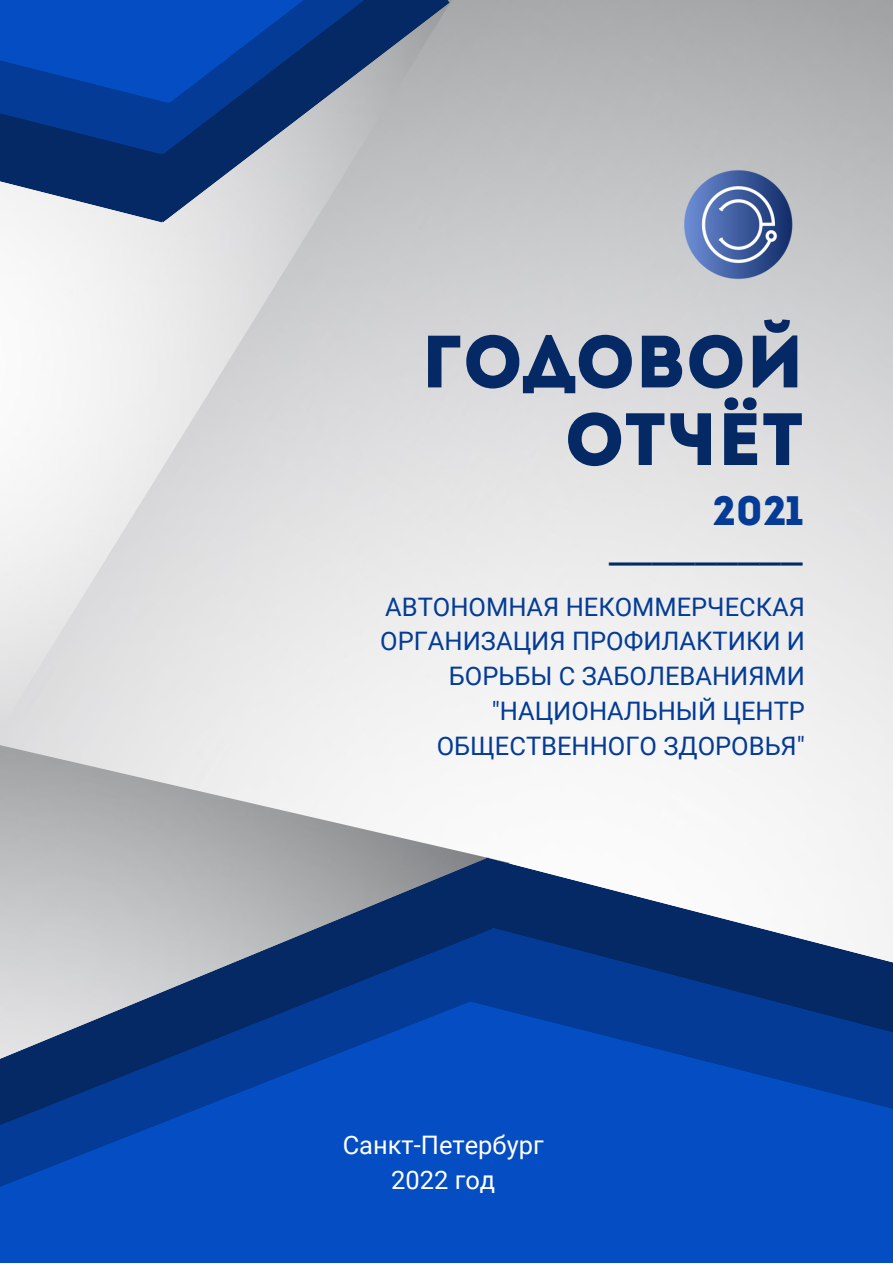
<style>
.page{position:relative;width:893px;height:1264px;background:#fff}
.page>*{position:absolute;margin:0;border:0;box-sizing:border-box;transform-origin:0 0}
.t1{font:73.8px/77.6px "Intro";color:#052964;text-align:right}
.t2{font:48px "Open Sans";color:#052964}
.t3{font:41.1px "Intro";color:#033b96}
.t4{font:25.5px/34.8px "Roboto";color:#033b96;text-align:right}
.t5{font:25.5px/34.8px "Roboto";color:#fff;text-align:center}
</style>
<div class="page">
<img style="left:0;top:677px;width:509px;height:180px">
<svg style="left:0;top:154px;width:449px;height:68px;background:#8a97ac"></svg>
<svg style="left:255px;top:103px;width:194px;height:51px;background:#a1a8b3"></svg>
<svg style="left:0;top:103px;width:255px;height:52px;background:#04327d"></svg>
<svg style="left:0;top:0;width:456px;height:103px;background:#1e51a4"></svg>
<svg style="left:696px;top:857px;width:196px;height:70px"></svg>
<svg style="left:0;top:857px;width:696px;height:70px;background:#8793a5"></svg>
<svg style="left:704px;top:927px;width:188px;height:74px;fill:#052964"></svg>
<svg style="left:0;top:927px;width:704px;height:74px;background:#456496"></svg>
<svg style="left:648px;top:1001px;width:244px;height:261px;background:#0347b3"></svg>
<svg style="left:0;top:1001px;width:648px;height:261px;background:#094ab2"></svg>
<img style="left:658px;top:144px;width:159px;height:160px">
<h1 class="t1" style="left:421px;top:330px;width:383px">Годовой<br>ОТЧёТ</h1>
<h3 class="t3" style="left:712px;top:494px;width:92px">2021</h3>
<h2 class="t2" style="left:609px;top:507px;width:195px">_________</h2>
<p class="t4" style="left:380px;top:589px;width:426px">АВТОНОМНАЯ НЕКОММЕРЧЕСКАЯ<br>ОРГАНИЗАЦИЯ ПРОФИЛАКТИКИ И<br>БОРЬБЫ С ЗАБОЛЕВАНИЯМИ "НАЦИОНАЛЬНЫЙ ЦЕНТР<br>ОБЩЕСТВЕННОГО ЗДОРОВЬЯ"</p>
<p class="t5" style="left:342px;top:1127px;width:202px">Санкт-Петербург<br>2022 год</p>
</div>
